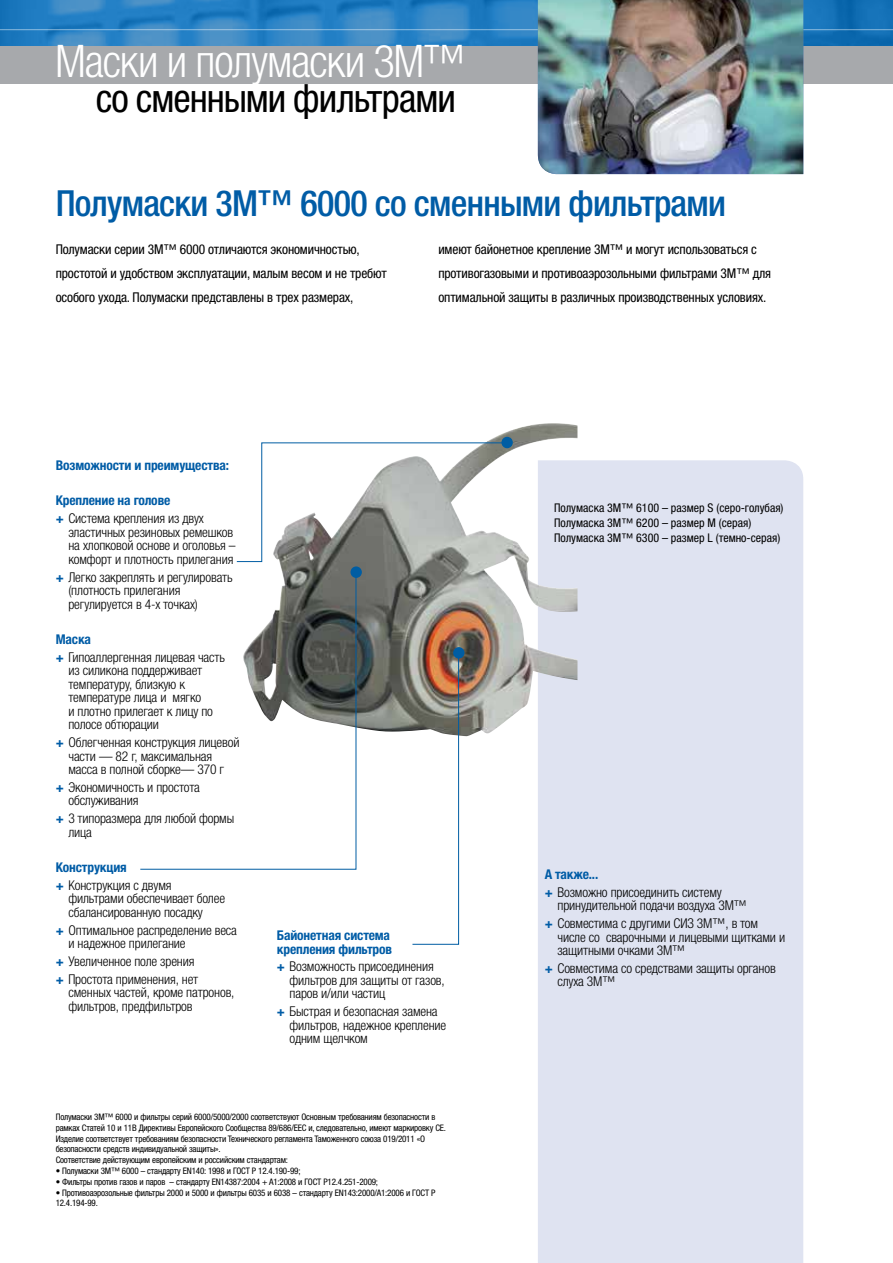
<style>
.page{position:relative;width:893px;height:1263px;background:#fff}
.page>*{position:absolute;margin:0;border:0;box-sizing:border-box;transform-origin:0 0}
.t1{font:300 condensed 45px "Helvetica Neue LTW1 G";letter-spacing:-.025em;color:#fff}
.t2{font:condensed 39px "Helvetica Neue LTW1 G";letter-spacing:-.025em;color:#000}
.t3{font:500 condensed 36px "Helvetica Neue LTW1 G";letter-spacing:-.02em;color:#005ca6}
.t4{font:300 condensed 13.5px/13.5px "Helvetica Neue LTW1 G";letter-spacing:-.01em;color:#000}
.t5{font:condensed 13.5px/24px "Helvetica Neue LTW1 G";letter-spacing:-.01em;color:#000}
.t6{font:700 condensed 13.5px/13.5px "Helvetica Neue LTW1 G";letter-spacing:-.01em;color:#005ca6}
.t7{font:condensed 12px/15px "Helvetica Neue LTW1 G";color:#000}
.t8{font:condensed 9px/10.8px "Helvetica Neue LTW1 G";letter-spacing:-.02em;color:#000}
.s1{font-weight:700;color:#005ca6}
</style>
<div class="page">
<div style="left:0;top:45px;width:893px;height:39px;background:#a7a9ac"></div>
<img style="left:0;top:0;width:893px;height:45px">
<hr style="left:0;top:29px;width:893px;height:1px;background:#fff">
<img style="left:538px;top:0;width:265px;height:174px">
<div style="left:538px;top:460px;width:265px;height:803px;background:#dfe3f1"></div>
<img style="left:243px;top:423px;width:308px;height:313px">
<div style="left:454px;top:648px;width:10px;height:10px;background:#005da3;border-radius:50%"></div>
<div style="left:453px;top:647px;width:11px;height:12px;border:2px solid #005da3;border-radius:50%"></div>
<div style="left:351px;top:567px;width:10px;height:10px;background:#005da3;border-radius:50%"></div>
<div style="left:350px;top:566px;width:12px;height:12px;border:2px solid #005da3;border-radius:50%"></div>
<div style="left:502px;top:437px;width:10px;height:10px;background:#005da3;border-radius:50%"></div>
<div style="left:501px;top:437px;width:12px;height:11px;border:2px solid #005da3;border-radius:50%"></div>
<svg style="left:412px;top:655px;width:47px;height:290px"></svg>
<svg style="left:140px;top:572px;width:216px;height:298px"></svg>
<svg style="left:236px;top:442px;width:272px;height:120px"></svg>
<h1 class="t1" style="left:55px;top:35px;width:414px">Маски и полумаски 3M™</h1>
<h2 class="t2" style="left:96px;top:75px;width:362px">со сменными фильтрами</h2>
<h3 class="t3" style="left:56px;top:181px;width:672px">Полумаски 3M™ 6000 со сменными фильтрами</h3>
<p class="t5" style="left:56px;top:237px;width:333px">Полумаски серии 3M™ 6000 отличаются экономичностью, простотой и удобством эксплуатации, малым весом и не требют особого ухода. Полумаски представлены в трех размерах,</p>
<p class="t5" style="left:438px;top:237px;width:334px">имеют байонетное крепление 3М™ и могут использоваться с противогазовыми и противоаэрозольными фильтрами 3М™ для оптимальной защиты в различных производственных условиях.</p>
<p class="t6" style="left:56px;top:458px;width:175px">Возможности и преимущества:</p>
<p class="t4" style="left:56px;top:492px;width:150px;line-height:17.7px"><span class="s1">Крепление на голове<br>+</span> Система крепления из двух</p>
<p class="t4" style="left:68px;top:525px;width:169px">эластичных резиновых ремешков на хлопковой основе и оголовья – комфорт и плотность прилегания</p>
<p class="t4" style="left:68px;top:570px;width:166px;text-indent:-13px"><span class="s1">+</span> Легко закреплять и регулировать (плотность прилегания регулируется в 4-х точках)</p>
<p class="t4" style="left:56px;top:630px;width:171px;line-height:17.7px"><span class="s1">Маска<br>+</span> Гипоаллергенная лицевая часть</p>
<p class="t4" style="left:68px;top:664px;width:146px">из силикона поддерживает температуру, близкую к температуре лица и мягко<br>и плотно прилегает к лицу по полосе обтюрации</p>
<p class="t4" style="left:68px;top:736px;width:173px;text-indent:-13px"><span class="s1">+</span> Облегченная конструкция лицевой части — 82 г, максимальная масса в полной сборке— 370 г</p>
<p class="t4" style="left:68px;top:780px;width:133px;text-indent:-13px"><span class="s1">+</span> Экономичность и простота обслуживания</p>
<p class="t4" style="left:68px;top:812px;width:167px;text-indent:-13px"><span class="s1">+</span> 3 типоразмера для любой формы лица</p>
<p class="t4" style="left:56px;top:858px;width:117px;line-height:17.7px"><span class="s1">Конструкция<br>+</span> Конструкция с двумя</p>
<p class="t4" style="left:68px;top:892px;width:158px">фильтрами обеспечивает более сбалансированную посадку</p>
<p class="t4" style="left:68px;top:923px;width:170px;text-indent:-13px"><span class="s1">+</span> Оптимальное распределение веса и надежное прилегание</p>
<p class="t4" style="left:56px;top:952px;width:144px;line-height:17.7px"><span class="s1">+</span> Увеличенное поле зрения <span class="s1">+</span> Простота применения, нет</p>
<p class="t4" style="left:68px;top:986px;width:168px">сменных частей, кроме патронов, фильтров, предфильтров</p>
<p class="t6" style="left:277px;top:928px;width:117px">Байонетная система крепления фильтров</p>
<p class="t4" style="left:290px;top:960px;width:157px;text-indent:-13px"><span class="s1">+</span> Возможность присоединения фильтров для защиты от газов, паров и/или частиц</p>
<p class="t4" style="left:290px;top:1005px;width:158px;text-indent:-13px"><span class="s1">+</span> Быстрая и безопасная замена фильтров, надежное крепление одним щелчком</p>
<p class="t8" style="left:56px;top:1111px;width:392px">Полумаски 3M™ 6000 и фильтры серий 6000/5000/2000 соответствуют Основным требованиям безопасности в рамках Статей 10 и 11B Директивы Европейского Сообщества 89/686/EEC и, следовательно, имеют маркировку CE.<br>Изделие соответствует требованиям безопасности Технического регламента Таможенного союза 019/2011 «О безопасности средств индивидуальной защиты».<br>Соответствие действующим европейским и российским стандартам:</p>
<p class="t8" style="left:56px;top:1165px;width:246px">• Полумаски 3M™ 6000 – стандарту EN140: 1998 и ГОСТ Р 12.4.190-99;</p>
<p class="t8" style="left:56px;top:1176px;width:324px">• Фильтры против газов и паров – стандарту EN14387:2004 + A1:2008 и ГОСТ Р12.4.251-2009;</p>
<p class="t8" style="left:56px;top:1187px;width:381px">• Противоаэрозольные фильтры 2000 и 5000 и фильтры 6035 и 6038 – стандарту EN143:2000/A1:2006 и ГОСТ Р<br>12.4.194-99.</p>
<p class="t7" style="left:554px;top:501px;width:231px">Полумаска 3M™ 6100 – размер S (серо-голубая)<br>Полумаска 3M™ 6200 – размер M (серая)<br>Полумаска 3M™ 6300 – размер L (темно-серая)</p>
<p class="t4" style="left:545px;top:865px;width:179px;line-height:17.7px"><span class="s1">А также...<br>+</span> Возможно присоединить систему</p>
<p class="t4" style="left:545px;top:897px;width:215px;line-height:17.7px;text-align:center">принудительной подачи воздуха 3М™<br><span class="s1">+</span> Совместима с другими СИЗ 3М™, в том</p>
<p class="t4" style="left:557px;top:930px;width:229px">числе со сварочными и лицевыми щитками и защитными очками 3М™</p>
<p class="t4" style="left:557px;top:961px;width:220px;text-indent:-13px"><span class="s1">+</span> Совместима со средствами защиты органов слуха 3M™</p>
</div>
